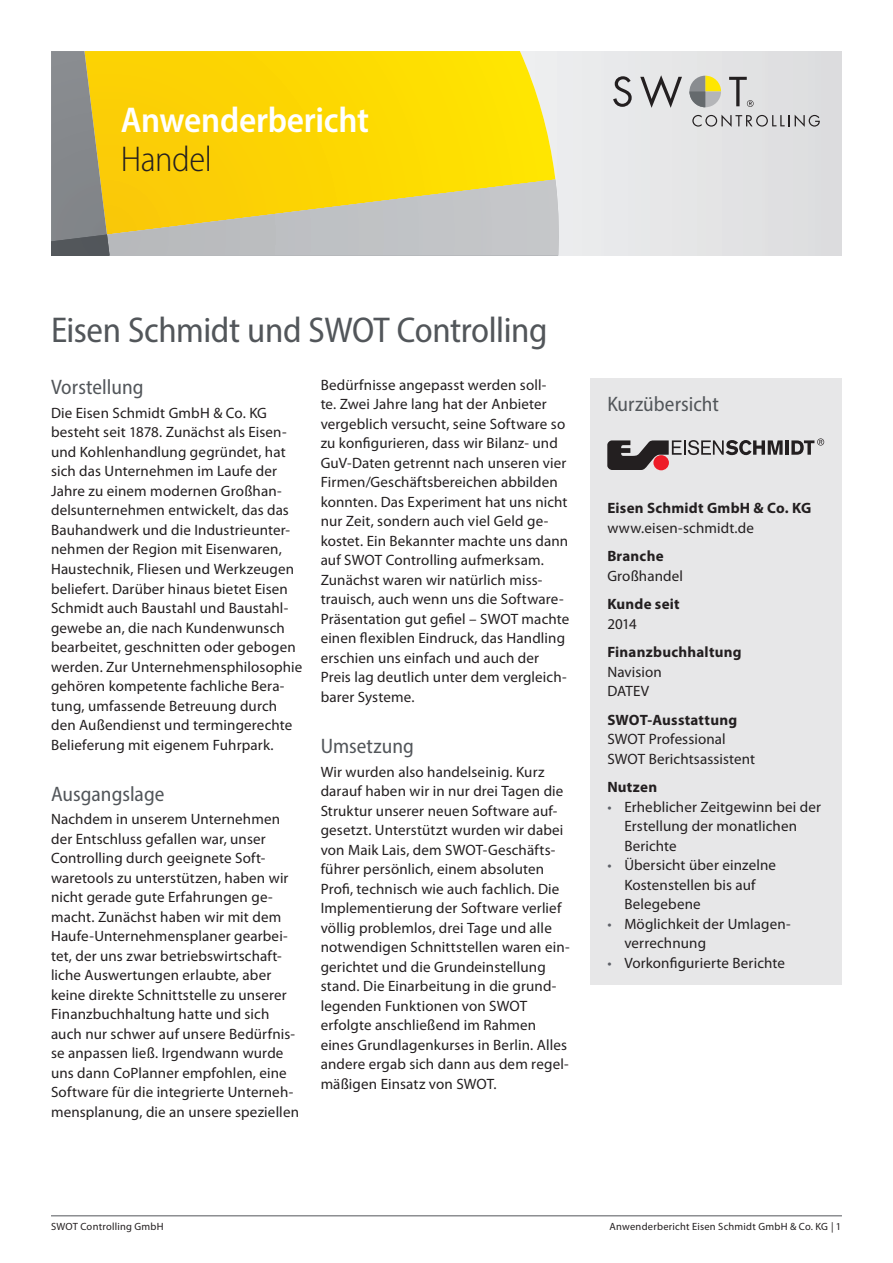
<style>
.page{position:relative;width:893px;height:1263px;background:#fff}
.page>*{position:absolute;margin:0;border:0;box-sizing:border-box;transform-origin:0 0}
.t1{font:semi-condensed 36px "Myriad Pro";letter-spacing:-.01em;color:#52565a}
.t2{font:600 semi-condensed 36px "Myriad Pro";letter-spacing:-.005em;color:#fff}
.t3{font:300 semi-condensed 36px "Myriad Pro";letter-spacing:-.015em;color:#231f20}
.t4{font:semi-condensed 21px "Myriad Pro";color:#52565a}
.t5{font:15px/19.5px "Myriad Pro";letter-spacing:.01em;color:#231f20}
.t6{font:700 15px "Myriad Pro";letter-spacing:.015em;color:#231f20}
.t7{font:10.5px "Myriad Pro";letter-spacing:.02em;color:#231f20}
.s1{color:#5d6067}
</style>
<div class="page">
<div style="left:51px;top:51px;width:791px;height:204px;background:#e4e5e5"></div>
<svg style="left:51px;top:51px;width:508px;height:204px;background:#e3cb3d"></svg>
<div style="left:590px;top:378px;width:252px;height:606px;background:#e7e7e8"></div>
<hr style="left:51px;top:1215px;width:791px;height:1px;background:#52565a">
<svg style="left:689px;top:76px;width:32px;height:31px"></svg>
<svg style="left:613px;top:76px;width:19px;height:31px"></svg>
<svg style="left:640px;top:75px;width:42px;height:33px"></svg>
<svg style="left:692px;top:115px;width:128px;height:12px"></svg>
<svg style="left:729px;top:77px;width:25px;height:30px"></svg>
<svg style="left:607px;top:440px;width:176px;height:30px"></svg>
<hr style="left:785px;top:440px;width:4px;height:15px;background:#231f20">
<svg style="left:791px;top:438px;width:33px;height:17px"></svg>
<h1 class="t2" style="left:121px;top:97px;width:250px">Anwenderbericht</h1>
<h1 class="t3" style="left:121px;top:137px;width:93px">Handel</h1>
<h1 class="t1" style="left:51px;top:308px;width:498px">Eisen Schmidt und SWOT Controlling</h1>
<h2 class="t4" style="left:51px;top:374px;width:94px">Vorstellung</h2>
<p class="t5" style="left:51px;top:403px;width:253px">Die Eisen Schmidt GmbH &amp; Co. KG besteht seit 1878. Zunächst als Eisen&shy;und Kohlenhandlung gegründet, hat sich das Unternehmen im Laufe der Jahre zu einem modernen Großhan&shy;delsunternehmen entwickelt, das das Bauhandwerk und die Industrieunter&shy;nehmen der Region mit Eisenwaren, Haustechnik, Fliesen und Werkzeugen beliefert. Darüber hinaus bietet Eisen Schmidt auch Baustahl und Baustahl&shy;gewebe an, die nach Kundenwunsch bearbeitet, geschnitten oder gebogen werden. Zur Unternehmensphilosophie gehören kompetente fachliche Bera&shy;tung, umfassende Betreuung durch den Außendienst und termingerechte Belieferung mit eigenem Fuhrpark.</p>
<h2 class="t4" style="left:51px;top:781px;width:115px">Ausgangslage</h2>
<p class="t5" style="left:51px;top:810px;width:249px">Nachdem in unserem Unternehmen der Entschluss gefallen war, unser Controlling durch geeignete Soft&shy;waretools zu unterstützen, haben wir nicht gerade gute Erfahrungen ge&shy;macht. Zunächst haben wir mit dem Haufe-Unternehmensplaner gearbei&shy;tet, der uns zwar betriebswirtschaft&shy;liche Auswertungen erlaubte, aber keine direkte Schnittstelle zu unserer Finanzbuchhaltung hatte und sich auch nur schwer auf unsere Bedürfnis&shy;se anpassen ließ. Irgendwann wurde uns dann CoPlanner empfohlen, eine Software für die integrierte Unterneh&shy;mensplanung, die an unsere speziellen</p>
<p class="t5" style="left:321px;top:375px;width:250px">Bedürfnisse angepasst werden soll-<br>te. Zwei Jahre lang hat der Anbieter vergeblich versucht, seine Software so zu konfigurieren, dass wir Bilanz- und GuV-Daten getrennt nach unseren vier Firmen/Geschäftsbereichen abbilden konnten. Das Experiment hat uns nicht nur Zeit, sondern auch viel Geld ge&shy;kostet. Ein Bekannter machte uns dann auf SWOT Controlling aufmerksam.<br>Zunächst waren wir natürlich miss&shy;trauisch, auch wenn uns die Software-Präsentation gut gefiel – SWOT machte einen flexiblen Eindruck, das Handling erschien uns einfach und auch der Preis lag deutlich unter dem vergleich&shy;barer Systeme.</p>
<h2 class="t4" style="left:321px;top:733px;width:95px">Umsetzung</h2>
<p class="t5" style="left:321px;top:762px;width:250px">Wir wurden also handelseinig. Kurz darauf haben wir in nur drei Tagen die Struktur unserer neuen Software auf&shy;gesetzt. Unterstützt wurden wir dabei von Maik Lais, dem SWOT-Geschäfts&shy;führer persönlich, einem absoluten Profi, technisch wie auch fachlich. Die Implementierung der Software verlief völlig problemlos, drei Tage und alle notwendigen Schnittstellen waren ein&shy;gerichtet und die Grundeinstellung stand. Die Einarbeitung in die grund&shy;legenden Funktionen von SWOT erfolgte anschließend im Rahmen eines Grundlagenkurses in Berlin. Alles andere ergab sich dann aus dem regel&shy;mäßigen Einsatz von SWOT.</p>
<h2 class="t4" style="left:607px;top:391px;width:113px">Kurzübersicht</h2>
<p class="t6" style="left:607px;top:499px;width:205px">Eisen Schmidt GmbH &amp; Co. KG</p>
<p class="t5" style="left:607px;top:518px;width:148px">www.eisen-schmidt.de</p>
<p class="t6" style="left:607px;top:547px;width:58px">Branche</p>
<p class="t5" style="left:607px;top:566px;width:77px">Großhandel</p>
<p class="t6" style="left:607px;top:595px;width:74px">Kunde seit</p>
<p class="t5" style="left:607px;top:614px;width:31px">2014</p>
<p class="t6" style="left:607px;top:643px;width:136px">Finanzbuchhaltung</p>
<p class="t5" style="left:607px;top:662px;width:56px">Navision<br>DATEV</p>
<p class="t6" style="left:607px;top:711px;width:131px">SWOT-Ausstattung</p>
<p class="t5" style="left:607px;top:729px;width:149px">SWOT Professional<br>SWOT Berichtsassistent</p>
<p class="t6" style="left:607px;top:778px;width:51px">Nutzen</p>
<p class="t5" style="left:624px;top:797px;width:198px;text-indent:-17px"><span class="s1">•</span> Erheblicher Zeitgewinn bei der<br>Erstellung der monatlichen<br>Berichte</p>
<p class="t5" style="left:624px;top:855px;width:153px;text-indent:-17px"><span class="s1">•</span> Übersicht über einzelne<br>Kostenstellen bis auf<br>Belegebene</p>
<p class="t5" style="left:624px;top:914px;width:168px;text-indent:-17px"><span class="s1">•</span> Möglichkeit der Umlagen&shy;verrechnung</p>
<p class="t5" style="left:607px;top:953px;width:179px"><span class="s1">•</span> Vorkonfigurierte Berichte</p>
<p class="t7" style="left:51px;top:1220px;width:114px">SWOT Controlling GmbH</p>
<p class="t7" style="left:610px;top:1220px;width:233px">Anwenderbericht Eisen Schmidt GmbH &amp; Co. KG | 1</p>
</div>
